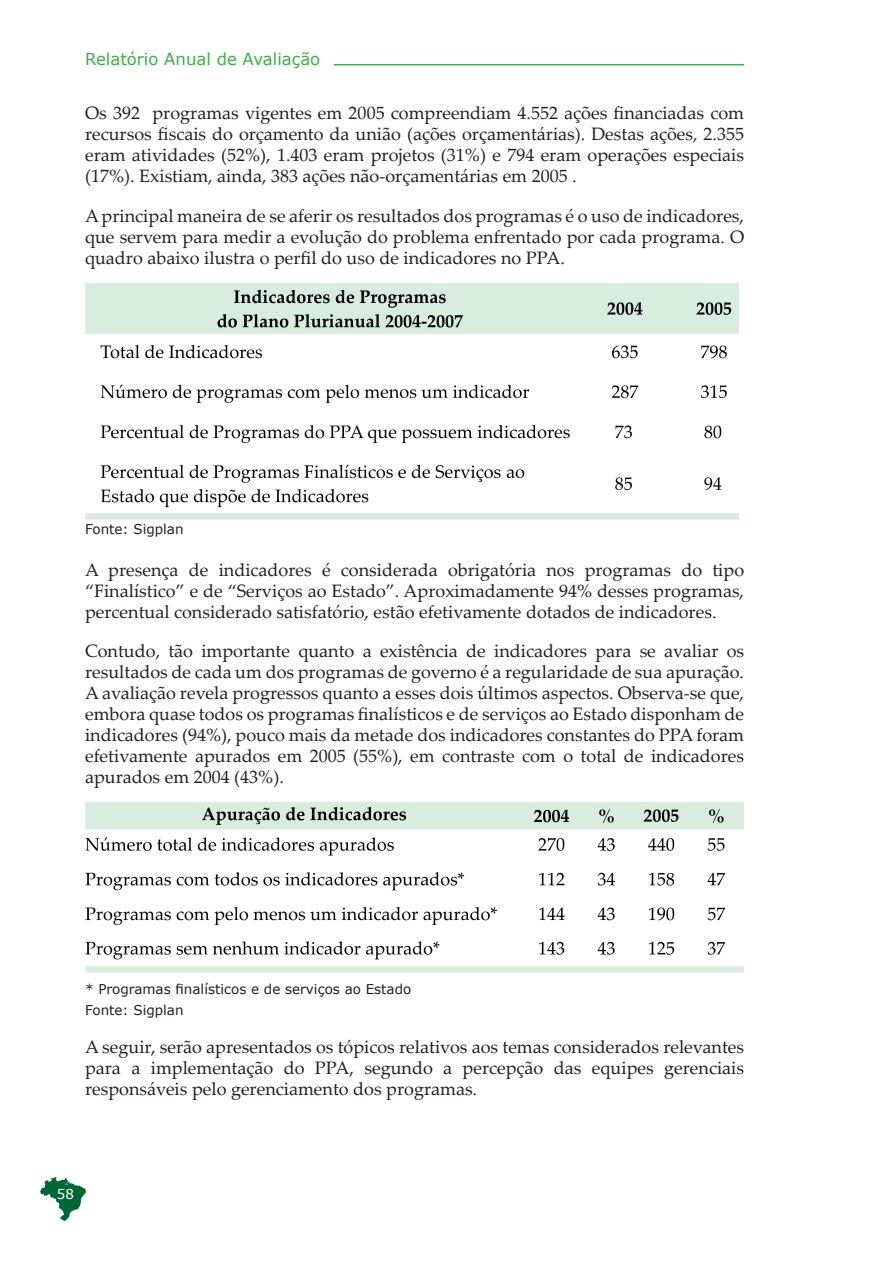
<style>
.page{position:relative;width:893px;height:1263px;background:#fff}
.page>*{position:absolute;margin:0;border:0;box-sizing:border-box;transform-origin:0 0}
.Corpo_de_texto{font:18px/21px "Palatino Linotype";color:#231f20;text-align:justify}
.t1{font:16.5px "Verdana";color:#40ae49}
.Texto_de_balão{font:13.5px "Verdana";color:#231f20}
.t2{font:13.5px "Verdana";color:#fff}
</style>
<div class="page">
<hr style="left:334px;top:64px;width:410px;height:1px;background:#40ae49">
<img style="left:40px;top:1178px;width:45px;height:43px">
<img style="left:85px;top:803px;width:658px;height:170px">
<img style="left:85px;top:283px;width:653px;height:237px">
<p class="t1" style="left:85px;top:49px;width:237px">Relatório Anual de Avaliação</p>
<p class="Corpo_de_texto" style="left:85px;top:102px;width:661px">Os 392 programas vigentes em 2005 compreendiam 4.552 ações financiadas com recursos fiscais do orçamento da união (ações orçamentárias). Destas ações, 2.355 eram atividades (52%), 1.403 eram projetos (31%) e 794 eram operações especiais (17%). Existiam, ainda, 383 ações não-orçamentárias em 2005 .</p>
<p class="Corpo_de_texto" style="left:85px;top:204px;width:661px">A principal maneira de se aferir os resultados dos programas é o uso de indicadores, que servem para medir a evolução do problema enfrentado por cada programa. O quadro abaixo ilustra o perfil do uso de indicadores no PPA.</p>
<p class="Texto_de_balão" style="left:85px;top:521px;width:100px">Fonte: Sigplan</p>
<p class="Corpo_de_texto" style="left:85px;top:558px;width:661px">A presença de indicadores é considerada obrigatória nos programas do tipo “Finalístico” e de “Serviços ao Estado”. Aproximadamente 94% desses programas, percentual considerado satisfatório, estão efetivamente dotados de indicadores.</p>
<p class="Corpo_de_texto" style="left:85px;top:639px;width:661px">Contudo, tão importante quanto a existência de indicadores para se avaliar os resultados de cada um dos programas de governo é a regularidade de sua apuração.<br>A avaliação revela progressos quanto a esses dois últimos aspectos. Observa-se que, embora quase todos os programas finalísticos e de serviços ao Estado disponham de indicadores (94%), pouco mais da metade dos indicadores constantes do PPA foram efetivamente apurados em 2005 (55%), em contraste com o total de indicadores apurados em 2004 (43%).</p>
<p class="Texto_de_balão" style="left:85px;top:980px;width:328px">* Programas finalísticos e de serviços ao Estado</p>
<p class="Texto_de_balão" style="left:85px;top:1001px;width:100px">Fonte: Sigplan</p>
<p class="Corpo_de_texto" style="left:85px;top:1035px;width:661px">A seguir, serão apresentados os tópicos relativos aos temas considerados relevantes para a implementação do PPA, segundo a percepção das equipes gerenciais responsáveis pelo gerenciamento dos programas.</p>
<p class="t2" style="left:57px;top:1185px;width:19px">58</p>
</div>
